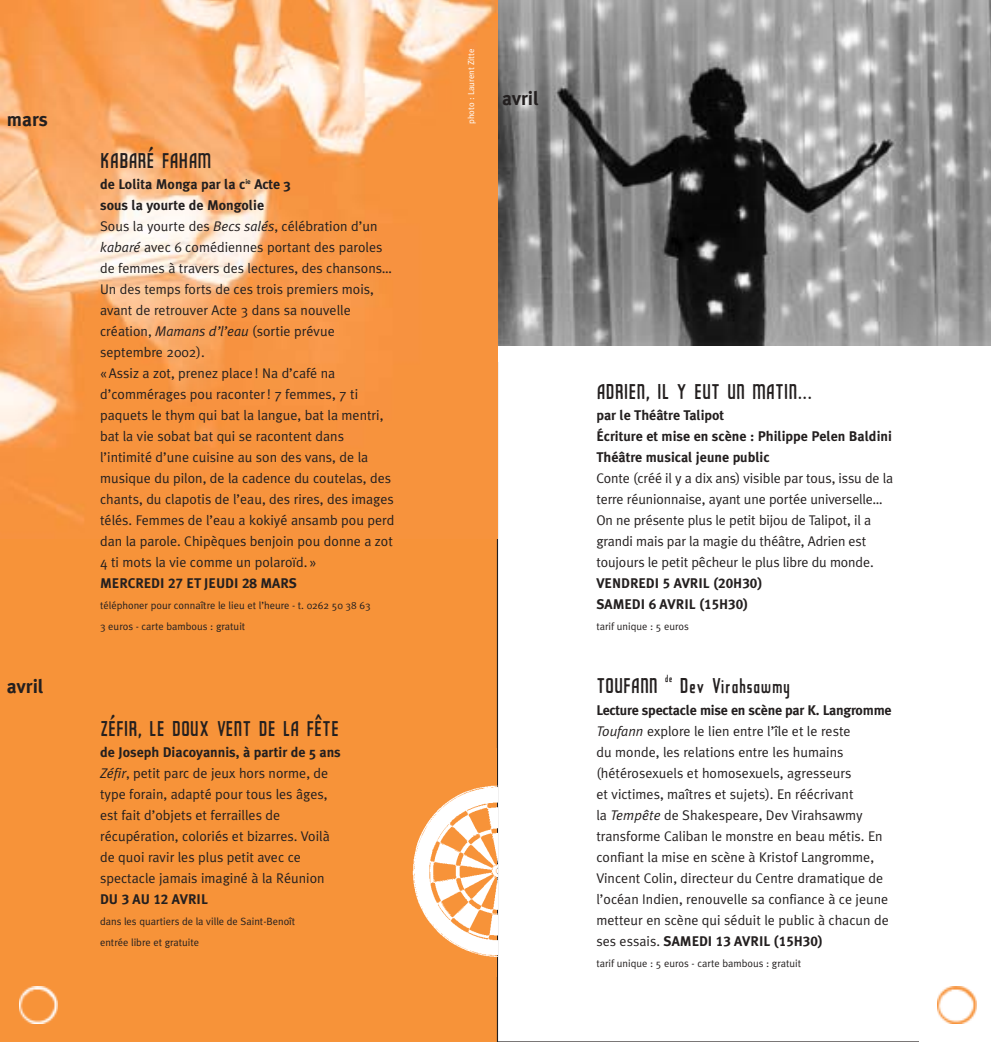
<style>
.page{position:relative;width:991px;height:1042px;background:#fff}
.page>*{position:absolute;margin:0;border:0;box-sizing:border-box;transform-origin:0 0}
.t1{font:28px "Polytone Reliant";color:#231f1f}
.t2{font:700 19.25px "Meta Plus";color:#231f1f}
.t3{font:14px/21px "Meta Plus Normal";color:#231f1f}
.t4{font:700 14px/21px "Meta Plus";color:#231f1f}
.t5{font:14px/21px "Meta Plus Bold Caps";color:#231f1f}
.t6{font:10.5px/21px "Meta Plus Normal";color:#231f1f}
.t7{font:8.75px "Meta Plus Normal";color:#fff}
.s1{font-style:italic}
.s2{font-family:"Meta Plus Normal"}
</style>
<div class="page">
<div style="left:1px;top:0;width:496px;height:1041px;background:#f79339"></div>
<img style="left:19px;top:986px;width:39px;height:37px">
<img style="left:497px;top:0;width:493px;height:345px">
<img style="left:937px;top:986px;width:39px;height:37px">
<img style="left:1px;top:0;width:496px;height:524px">
<img style="left:412px;top:785px;width:85px;height:172px">
<h2 class="t2" style="left:7px;top:111px;width:43px">mars</h2>
<h2 class="t2" style="left:7px;top:678px;width:38px">avril</h2>
<h1 class="t1" style="left:100px;top:142px;width:113px">KABARÉ FAHAM</h1>
<p class="t4" style="left:100px;top:174px;width:192px">de Lolita Monga par la c<sup>ie</sup> Acte 3 sous la yourte de Mongolie</p>
<p class="t3" style="left:100px;top:217px;width:296px">Sous la yourte des <span class="s1">Becs salés</span>, célébration d’un <span class="s1">kabaré</span> avec 6 comédiennes portant des paroles de femmes à travers des lectures, des chansons… Un des temps forts de ces trois premiers mois, avant de retrouver Acte 3 dans sa nouvelle création, <span class="s1">Mamans d’l’eau</span> (sortie prévue septembre 2002).<br>«Assiz a zot, prenez place ! Na d’café na d’commérages pou raconter ! 7 femmes, 7 ti paquets le thym qui bat la langue, bat la mentri, bat la vie sobat bat qui se racontent dans l’intimité d’une cuisine au son des vans, de la musique du pilon, de la cadence du coutelas, des chants, du clapotis de l’eau, des rires, des images télés. Femmes de l’eau a kokiyé ansamb pou perd dan la parole. Chipèques benjoin pou donne a zot 4 ti mots la vie comme un polaroïd. »</p>
<p class="t5" style="left:100px;top:573px;width:198px">MERCREDI 27 ET JEUDI 28 MARS</p>
<p class="t6" style="left:100px;top:596px;width:272px">téléphoner pour connaître le lieu et l’heure - t. 0262 50 38 63<br>3 euros - carte bambous : gratuit</p>
<h1 class="t1" style="left:100px;top:709px;width:240px">ZÉFIR, LE DOUX VENT DE LA FÊTE</h1>
<p class="t4" style="left:100px;top:741px;width:242px">de Joseph Diacoyannis, à partir de 5 ans</p>
<p class="t3" style="left:100px;top:763px;width:231px"><span class="s1">Zéfir</span>, petit parc de jeux hors norme, de type forain, adapté pour tous les âges, est fait d’objets et ferrailles de récupération, coloriés et bizarres. Voilà de quoi ravir les plus petit avec ce spectacle jamais imaginé à la Réunion</p>
<p class="t5" style="left:100px;top:888px;width:109px">DU 3 AU 12 AVRIL</p>
<p class="t6" style="left:100px;top:911px;width:197px">dans les quartiers de la ville de Saint-Benoît entrée libre et gratuite</p>
<p class="t7" style="left:468px;top:124px;width:77px;rotate:-90deg">photo : Laurent Zitte</p>
<h2 class="t2" style="left:502px;top:90px;width:38px">avril</h2>
<h1 class="t1" style="left:596px;top:373px;width:218px">ADRIEN, IL Y EUT UN MATIN…</h1>
<p class="t4" style="left:596px;top:405px;width:297px">par le Théâtre Talipot<br>Écriture et mise en scène : Philippe Pelen Baldini<br>Théâtre musical jeune public</p>
<p class="t3" style="left:596px;top:469px;width:298px">Conte (créé il y a dix ans) visible par tous, issu de la terre réunionnaise, ayant une portée universelle… On ne présente plus le petit bijou de Talipot, il a grandi mais par la magie du théâtre, Adrien est toujours le petit pêcheur le plus libre du monde.</p>
<p class="t5" style="left:596px;top:573px;width:167px">VENDREDI 5 AVRIL (20H30)<br>SAMEDI 6 AVRIL (15H30)</p>
<p class="t6" style="left:596px;top:617px;width:94px">tarif unique : 5 euros</p>
<h1 class="t1" style="left:596px;top:667px;width:196px">TOUFANN <sup>de</sup> Dev Virahsawmy</h1>
<p class="t4" style="left:596px;top:699px;width:297px">Lecture spectacle mise en scène par K. Langromme</p>
<p class="t3" style="left:596px;top:721px;width:294px"><span class="s1">Toufann</span> explore le lien entre l’île et le reste<br>du monde, les relations entre les humains (hétérosexuels et homosexuels, agresseurs<br>et victimes, maîtres et sujets). En réécrivant<br>la <span class="s1">Tempête</span> de Shakespeare, Dev Virahsawmy transforme Caliban le monstre en beau métis. En confiant la mise en scène à Kristof Langromme, Vincent Colin, directeur du Centre dramatique de l’océan Indien, renouvelle sa confiance à ce jeune metteur en scène qui séduit le public à chacun de</p>
<p class="t5" style="left:596px;top:930px;width:228px"><span class="s2">ses essais.</span> SAMEDI 13 AVRIL (15H30)</p>
<p class="t6" style="left:596px;top:953px;width:206px">tarif unique : 5 euros - carte bambous : gratuit</p>
</div>
